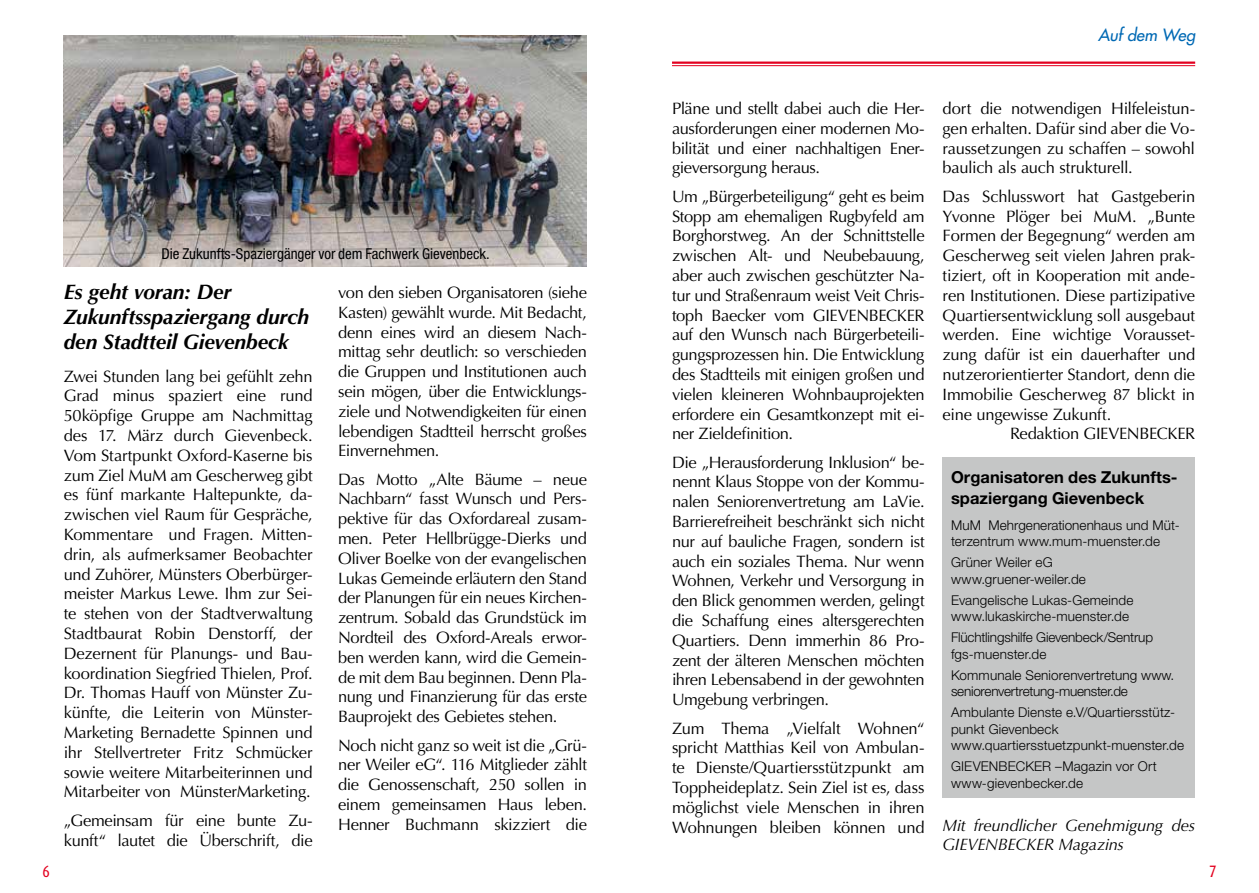
<style>
.page{position:relative;width:1259px;height:893px;background:#fff}
.page>*{position:absolute;margin:0;border:0;box-sizing:border-box;transform-origin:0 0}
.t1{font:italic 700 21px/25.2px "Optima";letter-spacing:-.01em;color:#000}
.t2{font:16.5px/19.8px "Optima";letter-spacing:-.015em;color:#000;text-align:justify}
.t3{font:italic 16.5px/19.8px "Optima";letter-spacing:-.015em;color:#000}
.t4{font:700 16.5px/21px "Helvetica Neue LT Std";color:#000}
.t5{font:italic 16.5px "Futura LT";letter-spacing:-.005em;color:#0069b4}
.t6{font:16.5px "Dax Condensed";color:#e3001f}
.t7{font:condensed 15px "Helvetica Neue LT Std";color:#000}
.t8{font:300 13.5px/16.5px "Helvetica Neue LT Std";letter-spacing:.01em;color:#000}
.t9{font:300 13.5px/16.5px "Helvetica Neue LT Std";letter-spacing:-.01em;color:#000}
</style>
<div class="page">
<hr style="left:672px;top:62px;width:523px;height:2px;background:#e3001f">
<hr style="left:672px;top:65px;width:523px;height:1px;background:#e3001f">
<div style="left:942px;top:457px;width:253px;height:340px;background:#c5c6c6"></div>
<img style="left:64px;top:35px;width:523px;height:232px">
<p class="t7" style="left:162px;top:245px;width:330px">Die Zukunfts-Spaziergänger vor dem Fachwerk Gievenbeck.</p>
<p class="t1" style="left:64px;top:279px;width:247px">Es geht voran: Der<br>Zukunftsspaziergang durch den Stadtteil Gievenbeck</p>
<p class="t2" style="left:64px;top:366px;width:250px">Zwei Stunden lang bei gefühlt zehn Grad minus spaziert eine rund 50köpfige Gruppe am Nachmittag des 17. März durch Gievenbeck.<br>Vom Startpunkt Oxford-Kaserne bis zum Ziel MuM am Gescherweg gibt es fünf markante Haltepunkte, da&shy;zwischen viel Raum für Gespräche, Kommentare und Fragen. Mitten&shy;drin, als aufmerksamer Beobachter und Zuhörer, Münsters Oberbürger&shy;meister Markus Lewe. Ihm zur Sei&shy;te stehen von der Stadtverwaltung Stadtbaurat Robin Denstorff, der Dezernent für Planungs- und Bau&shy;koordination Siegfried Thielen, Prof.<br>Dr. Thomas Hauff von Münster Zu&shy;künfte, die Leiterin von Münster-Marketing Bernadette Spinnen und ihr Stellvertreter Fritz Schmücker sowie weitere Mitarbeiterinnen und Mitarbeiter von MünsterMarketing.</p>
<p class="t2" style="left:64px;top:810px;width:250px">„Gemeinsam für eine bunte Zu&shy;kunft“ lautet die Überschrift, die</p>
<p class="t2" style="left:338px;top:283px;width:250px">von den sieben Organisatoren (siehe Kasten) gewählt wurde. Mit Bedacht, denn eines wird an diesem Nach&shy;mittag sehr deutlich: so verschieden die Gruppen und Institutionen auch sein mögen, über die Entwicklungs&shy;ziele und Notwendigkeiten für einen lebendigen Stadtteil herrscht großes Einvernehmen.</p>
<p class="t2" style="left:338px;top:469px;width:250px">Das Motto „Alte Bäume – neue Nachbarn“ fasst Wunsch und Pers&shy;pektive für das Oxfordareal zusam&shy;men. Peter Hellbrügge-Dierks und Oliver Boelke von der evangelischen Lukas Gemeinde erläutern den Stand der Planungen für ein neues Kirchen&shy;zentrum. Sobald das Grundstück im Nordteil des Oxford-Areals erwor&shy;ben werden kann, wird die Gemein&shy;de mit dem Bau beginnen. Denn Pla&shy;nung und Finanzierung für das erste Bauprojekt des Gebietes stehen.</p>
<p class="t2" style="left:338px;top:735px;width:250px">Noch nicht ganz so weit ist die „Grü&shy;ner Weiler eG“. 116 Mitglieder zählt die Genossenschaft, 250 sollen in einem gemeinsamen Haus leben.<br>Henner Buchmann skizziert die</p>
<p class="t5" style="left:1098px;top:24px;width:99px">Auf dem Weg</p>
<p class="t2" style="left:672px;top:99px;width:254px">Pläne und stellt dabei auch die Her&shy;ausforderungen einer modernen Mo&shy;bilität und einer nachhaltigen Ener&shy;gieversorgung heraus.</p>
<p class="t2" style="left:672px;top:186px;width:254px">Um „Bürgerbeteiligung“ geht es beim Stopp am ehemaligen Rugbyfeld am Borghorstweg. An der Schnittstelle zwischen Alt- und Neubebauung, aber auch zwischen geschützter Na&shy;tur und Straßenraum weist Veit Chris&shy;toph Baecker vom GIEVENBECKER auf den Wunsch nach Bürgerbeteili&shy;gungsprozessen hin. Die Entwicklung des Stadtteils mit einigen großen und vielen kleineren Wohnbauprojekten erfordere ein Gesamtkonzept mit ei&shy;ner Zieldefinition.</p>
<p class="t2" style="left:672px;top:452px;width:254px">Die „Herausforderung Inklusion“ be&shy;nennt Klaus Stoppe von der Kommu&shy;nalen Seniorenvertretung am LaVie.<br>Barrierefreiheit beschränkt sich nicht nur auf bauliche Fragen, sondern ist auch ein soziales Thema. Nur wenn Wohnen, Verkehr und Versorgung in den Blick genommen werden, gelingt die Schaffung eines altersgerechten Quartiers. Denn immerhin 86 Pro&shy;zent der älteren Menschen möchten ihren Lebensabend in der gewohnten Umgebung verbringen.</p>
<p class="t2" style="left:672px;top:718px;width:254px">Zum Thema „Vielfalt Wohnen“ spricht Matthias Keil von Ambulan&shy;te Dienste/Quartiersstützpunkt am Toppheideplatz. Sein Ziel ist es, dass möglichst viele Menschen in ihren Wohnungen bleiben können und</p>
<p class="t2" style="left:942px;top:99px;width:254px">dort die notwendigen Hilfeleistun&shy;gen erhalten. Dafür sind aber die Vo&shy;raussetzungen zu schaffen – sowohl baulich als auch strukturell.</p>
<p class="t2" style="left:942px;top:186px;width:254px">Das Schlusswort hat Gastgeberin</p>
<p class="t2" style="left:942px;top:206px;width:254px">Yvonne Plöger bei MuM. „Bunte</p>
<p class="t2" style="left:942px;top:226px;width:254px">Formen der Begegnung“ werden am</p>
<p class="t2" style="left:942px;top:246px;width:254px">Gescherweg seit vielen Jahren prak-</p>
<p class="t2" style="left:942px;top:266px;width:254px">tiziert, oft in Kooperation mit ande-</p>
<p class="t2" style="left:942px;top:285px;width:254px">ren Institutionen. Diese partizipative</p>
<p class="t2" style="left:942px;top:305px;width:254px">Quartiersentwicklung soll ausgebaut</p>
<p class="t2" style="left:942px;top:325px;width:254px">werden. Eine wichtige Vorausset-</p>
<p class="t2" style="left:942px;top:345px;width:254px">zung dafür ist ein dauerhafter und</p>
<p class="t2" style="left:942px;top:365px;width:254px">nutzerorientierter Standort, denn die</p>
<p class="t2" style="left:942px;top:384px;width:254px">Immobilie Gescherweg 87 blickt in</p>
<p class="t2" style="left:942px;top:404px;width:170px">eine ungewisse Zukunft.</p>
<p class="t2" style="left:1010px;top:424px;width:186px">Redaktion GIEVENBECKER</p>
<p class="t4" style="left:951px;top:467px;width:228px">Organisatoren des Zukunfts&shy;spaziergang Gievenbeck</p>
<p class="t8" style="left:951px;top:516px;width:230px">MuM Mehrgenerationenhaus und Müt&shy;terzentrum www.mum-muenster.de</p>
<p class="t8" style="left:951px;top:554px;width:136px">Grüner Weiler eG www.gruener-weiler.de</p>
<p class="t8" style="left:951px;top:591px;width:184px">Evangelische Lukas-Gemeinde www.lukaskirche-muenster.de</p>
<p class="t9" style="left:951px;top:629px;width:203px">Flüchtlingshilfe Gievenbeck/Sentrup fgs-muenster.de</p>
<p class="t8" style="left:951px;top:666px;width:225px">Kommunale Seniorenvertretung www. seniorenvertretung-muenster.de</p>
<p class="t8" style="left:951px;top:704px;width:234px">Ambulante Dienste e.V/Quartiersstütz&shy;punkt Gievenbeck www.quartiersstuetzpunkt-muenster.de</p>
<p class="t8" style="left:951px;top:758px;width:207px">GIEVENBECKER –Magazin vor Ort www-gievenbecker.de</p>
<p class="t3" style="left:942px;top:815px;width:254px">Mit freundlicher Genehmigung des<br>GIEVENBECKER Magazins</p>
<p class="t6" style="left:43px;top:862px;width:9px">6</p>
<p class="t6" style="left:1209px;top:862px;width:9px">7</p>
</div>
